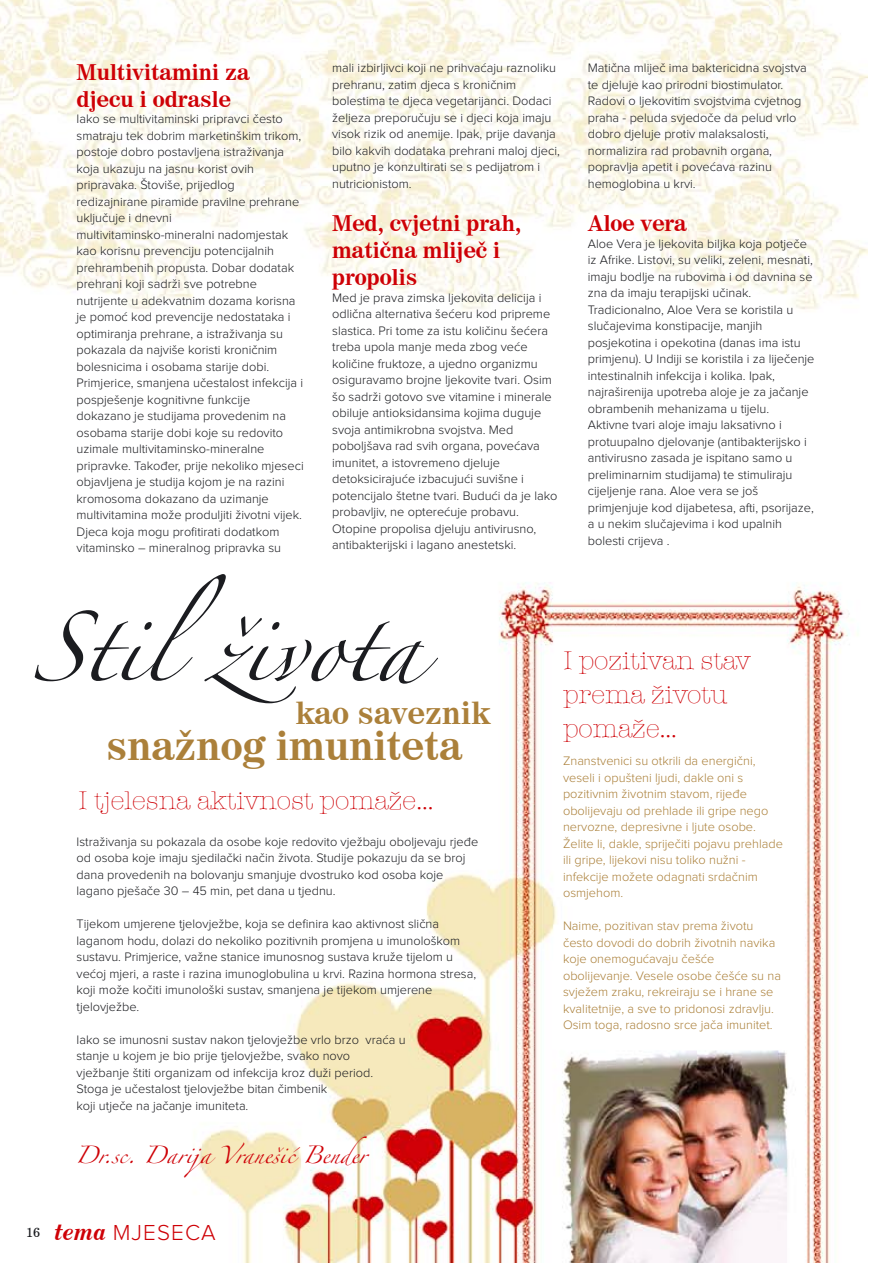
<style>
.page{position:relative;width:893px;height:1263px;background:#fff}
.page>*{position:absolute;margin:0;border:0;box-sizing:border-box;transform-origin:0 0}
.t1{font:63.3px "Zapfino";color:#1b1c20}
.t2{font:700 40.95px "Century 725 BT";color:#ab803a}
.t3{font:700 31.65px "Century 725 BT";color:#ab803a}
.t4{font:300 26.1px/33.8px "American Typewriter";color:#ce0006}
.t5{font:700 22.5px/27px "Century 725 BT";color:#ce0006}
.t6{font:300 22.5px "Proxima Nova";letter-spacing:.05em;color:#ce0006}
.t7{font:15.75px "Zapfino";color:#ce0006}
.t8{font:300 12.75px/16.5px "Proxima Nova";color:#1b1c20}
.t9{font:300 12.75px/16.5px "Proxima Nova";color:#ab803a}
.s1{font-family:"Century 731 BT Roman A";font-weight:400;font-size:13.5px;color:#1b1c20}
.s2{font-family:"Century Expanded BT";font-weight:700;font-style:italic}
</style>
<div class="page">
<img style="left:0;top:0;width:868px;height:1263px">
<p class="t5" style="left:77px;top:58px;width:175px">Multivitamini za djecu i odrasle</p>
<p class="t8" style="left:77px;top:111px;width:229px">Iako se multivitaminski pripravci često smatraju tek dobrim marketinškim trikom, postoje dobro postavljena istraživanja koja ukazuju na jasnu korist ovih pripravaka. Štoviše, prijedlog redizajnirane piramide pravilne prehrane uključuje i dnevni multivitaminsko-mineralni nadomjestak kao korisnu prevenciju potencijalnih prehrambenih propusta. Dobar dodatak prehrani koji sadrži sve potrebne nutrijente u adekvatnim dozama korisna je pomoć kod prevencije nedostataka i optimiranja prehrane, a istraživanja su pokazala da najviše koristi kroničnim bolesnicima i osobama starije dobi.<br>Primjerice, smanjena učestalost infekcija i pospješenje kognitivne funkcije dokazano je studijama provedenim na osobama starije dobi koje su redovito uzimale multivitaminsko-mineralne pripravke. Također, prije nekoliko mjeseci objavljena je studija kojom je na razini kromosoma dokazano da uzimanje multivitamina može produljiti životni vijek.<br>Djeca koja mogu profitirati dodatkom vitaminsko – mineralnog pripravka su</p>
<p class="t8" style="left:332px;top:60px;width:229px">mali izbirljivci koji ne prihvaćaju raznoliku prehranu, zatim djeca s kroničnim bolestima te djeca vegetarijanci. Dodaci željeza preporučuju se i djeci koja imaju visok rizik od anemije. Ipak, prije davanja bilo kakvih dodataka prehrani maloj djeci, uputno je konzultirati se s pedijatrom i nutricionistom.</p>
<p class="t5" style="left:332px;top:209px;width:190px">Med, cvjetni prah, matična mliječ i propolis</p>
<p class="t8" style="left:332px;top:290px;width:227px">Med je prava zimska ljekovita delicija i odlična alternativa šećeru kod pripreme slastica. Pri tome za istu količinu šećera treba upola manje meda zbog veće količine fruktoze, a ujedno organizmu osiguravamo brojne ljekovite tvari. Osim šo sadrži gotovo sve vitamine i minerale obiluje antioksidansima kojima duguje svoja antimikrobna svojstva. Med poboljšava rad svih organa, povećava imunitet, a istovremeno djeluje detoksicirajuće izbacujući suvišne i potencijalo štetne tvari. Budući da je lako probavljiv, ne opterećuje probavu.<br>Otopine propolisa djeluju antivirusno, antibakterijski i lagano anestetski.</p>
<p class="t8" style="left:588px;top:60px;width:221px">Matična mliječ ima baktericidna svojstva te djeluje kao prirodni biostimulator.<br>Radovi o ljekovitim svojstvima cvjetnog praha - peluda svjedoče da pelud vrlo dobro djeluje protiv malaksalosti, normalizira rad probavnih organa, popravlja apetit i povećava razinu hemoglobina u krvi.</p>
<p class="t5" style="left:588px;top:209px;width:100px">Aloe vera</p>
<p class="t8" style="left:588px;top:236px;width:228px">Aloe Vera je ljekovita biljka koja potječe iz Afrike. Listovi, su veliki, zeleni, mesnati, imaju bodlje na rubovima i od davnina se zna da imaju terapijski učinak.<br>Tradicionalno, Aloe Vera se koristila u slučajevima konstipacije, manjih posjekotina i opekotina (danas ima istu primjenu). U Indiji se koristila i za liječenje intestinalnih infekcija i kolika. Ipak, najraširenija upotreba aloje je za jačanje obrambenih mehanizama u tijelu.<br>Aktivne tvari aloje imaju laksativno i protuupalno djelovanje (antibakterijsko i antivirusno zasada je ispitano samo u preliminarnim studijama) te stimuliraju cijeljenje rana. Aloe vera se još primjenjuje kod dijabetesa, afti, psorijaze, a u nekim slučajevima i kod upalnih bolesti crijeva .</p>
<p class="t1" style="left:31px;top:621px;width:392px">Stilživota</p>
<p class="t3" style="left:295px;top:692px;width:197px">kao saveznik</p>
<p class="t2" style="left:106px;top:719px;width:357px">snažnog imuniteta</p>
<p class="t4" style="left:79px;top:783px;width:356px">I tjelesna aktivnost pomaže...</p>
<p class="t8" style="left:77px;top:834px;width:403px">Istraživanja su pokazala da osobe koje redovito vježbaju oboljevaju rjeđe od osoba koje imaju sjedilački način života. Studije pokazuju da se broj dana provedenih na bolovanju smanjuje dvostruko kod osoba koje lagano pješače 30 – 45 min, pet dana u tjednu.</p>
<p class="t8" style="left:77px;top:916px;width:401px">Tijekom umjerene tjelovježbe, koja se definira kao aktivnost slična laganom hodu, dolazi do nekoliko pozitivnih promjena u imunološkom sustavu. Primjerice, važne stanice imunosnog sustava kruže tijelom u većoj mjeri, a raste i razina imunoglobulina u krvi. Razina hormona stresa, koji može kočiti imunološki sustav, smanjena je tijekom umjerene tjelovježbe.</p>
<p class="t8" style="left:77px;top:1032px;width:331px">Iako se imunosni sustav nakon tjelovježbe vrlo brzo vraća u stanje u kojem je bio prije tjelovježbe, svako novo vježbanje štiti organizam od infekcija kroz duži period.<br>Stoga je učestalost tjelovježbe bitan čimbenik<br>koji utječe na jačanje imuniteta.</p>
<p class="t7" style="left:76px;top:1148px;width:293px">Dr.sc. Darija Vranešić Bender</p>
<p class="t6" style="left:26px;top:1222px;width:191px"><span class="s1">16</span> <span class="s2">tema</span> MJESECA</p>
<p class="t4" style="left:563px;top:643px;width:189px">I pozitivan stav prema životu pomaže...</p>
<p class="t9" style="left:563px;top:753px;width:221px">Znanstvenici su otkrili da energični, veseli i opušteni ljudi, dakle oni s pozitivnim životnim stavom, rijeđe obolijevaju od prehlade ili gripe nego nervozne, depresivne i ljute osobe.<br>Želite li, dakle, spriječiti pojavu prehlade ili gripe, lijekovi nisu toliko nužni - infekcije možete odagnati srdačnim osmjehom.</p>
<p class="t9" style="left:563px;top:918px;width:219px">Naime, pozitivan stav prema životu često dovodi do dobrih životnih navika koje onemogućavaju češće obolijevanje. Vesele osobe češće su na svježem zraku, rekreiraju se i hrane se kvalitetnije, a sve to pridonosi zdravlju.<br>Osim toga, radosno srce jača imunitet.</p>
</div>
